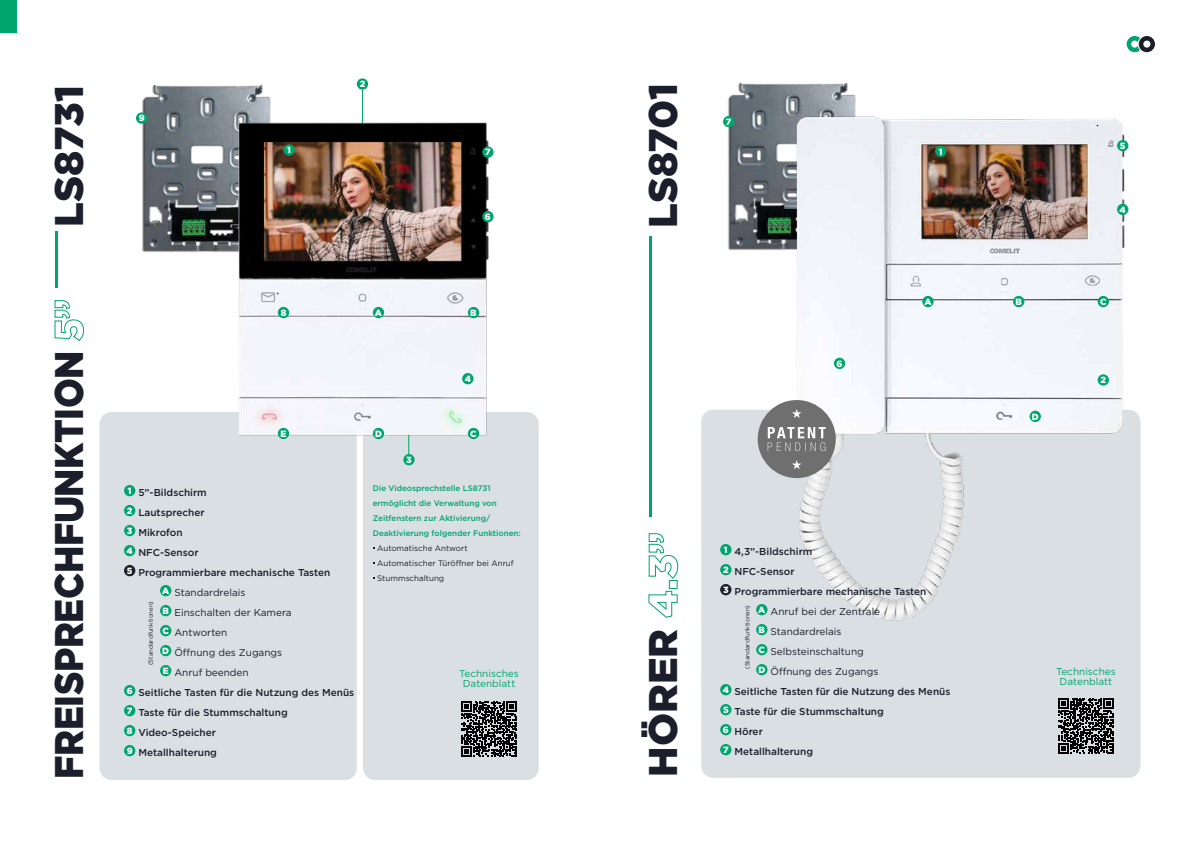
<style>
.page{position:relative;width:1191px;height:842px;background:#fff}
.page>*{position:absolute;margin:0;border:0;box-sizing:border-box;transform-origin:0 0}
.t1{font:900 40px "Gotham";letter-spacing:-.01em;color:#1c1f2b}
.t2{font:900 40px "Gotham";letter-spacing:-.01em;color:#1c1f2b;scale:.9 1}
.t3{font:500 10px "Gotham";color:#1c1f2b}
.t4{font:10px "Gotham";color:#1c1f2b}
.t5{font:10px/10px "Gotham";color:#00a56e;text-align:center}
.t6{font:900 9px "Gotham";color:#fff}
.t7{font:500 8px/15px "Gotham";color:#00a56e}
.t8{font:8px/15px "Gotham";color:#1c1f2b}
.t9{font:6px "Gotham";color:#1c1f2b}
.s1{color:#00a56e}
</style>
<div class="page">
<div style="left:0;top:0;width:16px;height:32px;background:#00a56e"></div>
<div style="left:701px;top:410px;width:439px;height:368px;background:#d9dfe3;border-radius:12px"></div>
<img style="left:702px;top:52px;width:447px;height:601px">
<div style="left:720px;top:544px;width:11px;height:11px;background:#00a56e;border-radius:50%"></div>
<div style="left:720px;top:564px;width:11px;height:11px;background:#00a56e;border-radius:50%"></div>
<div style="left:720px;top:584px;width:11px;height:11px;background:#1c1f2b;border-radius:50%"></div>
<div style="left:756px;top:604px;width:11px;height:11px;background:#00a56e;border-radius:50%"></div>
<div style="left:756px;top:624px;width:11px;height:11px;background:#00a56e;border-radius:50%"></div>
<div style="left:756px;top:644px;width:11px;height:11px;background:#00a56e;border-radius:50%"></div>
<div style="left:756px;top:664px;width:11px;height:11px;background:#00a56e;border-radius:50%"></div>
<div style="left:720px;top:684px;width:11px;height:11px;background:#00a56e;border-radius:50%"></div>
<div style="left:720px;top:704px;width:11px;height:11px;background:#00a56e;border-radius:50%"></div>
<div style="left:720px;top:724px;width:11px;height:11px;background:#00a56e;border-radius:50%"></div>
<div style="left:720px;top:744px;width:11px;height:11px;background:#00a56e;border-radius:50%"></div>
<div style="left:935px;top:146px;width:11px;height:11px;background:#00a56e;border-radius:50%"></div>
<div style="left:834px;top:358px;width:11px;height:11px;background:#00a56e;border-radius:50%"></div>
<div style="left:1097px;top:374px;width:12px;height:12px;background:#00a56e;border-radius:50%"></div>
<div style="left:922px;top:296px;width:11px;height:11px;background:#00a56e;border-radius:50%"></div>
<div style="left:1013px;top:296px;width:11px;height:11px;background:#00a56e;border-radius:50%"></div>
<div style="left:1097px;top:296px;width:12px;height:11px;background:#00a56e;border-radius:50%"></div>
<div style="left:1029px;top:411px;width:12px;height:11px;background:#00a56e;border-radius:50%"></div>
<div style="left:1117px;top:204px;width:11px;height:11px;background:#00a56e;border-radius:50%"></div>
<div style="left:1117px;top:140px;width:11px;height:11px;background:#00a56e;border-radius:50%"></div>
<div style="left:723px;top:116px;width:11px;height:11px;background:#00a56e;border-radius:50%"></div>
<svg style="left:1126px;top:36px;width:29px;height:16px"></svg>
<hr style="left:649px;top:236px;width:3px;height:280px;background:#00a56e">
<div style="left:757px;top:400px;width:78px;height:78px;background:#706f6f;border-radius:50%"></div>
<svg style="left:767px;top:427px;width:58px;height:24px"></svg>
<svg style="left:792px;top:409px;width:9px;height:9px"></svg>
<svg style="left:792px;top:460px;width:9px;height:9px"></svg>
<svg style="left:1058px;top:698px;width:55px;height:55px"></svg>
<div style="left:99px;top:412px;width:258px;height:368px;background:#d9dfe3;border-radius:12px"></div>
<div style="left:363px;top:412px;width:176px;height:368px;background:#d9dfe3;border-radius:12px"></div>
<div style="left:124px;top:485px;width:11px;height:11px;background:#00a56e;border-radius:50%"></div>
<div style="left:124px;top:505px;width:11px;height:11px;background:#00a56e;border-radius:50%"></div>
<div style="left:124px;top:525px;width:11px;height:11px;background:#00a56e;border-radius:50%"></div>
<div style="left:124px;top:545px;width:11px;height:11px;background:#00a56e;border-radius:50%"></div>
<div style="left:124px;top:565px;width:11px;height:11px;background:#1c1f2b;border-radius:50%"></div>
<div style="left:160px;top:585px;width:11px;height:11px;background:#00a56e;border-radius:50%"></div>
<div style="left:160px;top:605px;width:11px;height:11px;background:#00a56e;border-radius:50%"></div>
<div style="left:160px;top:625px;width:11px;height:11px;background:#00a56e;border-radius:50%"></div>
<div style="left:160px;top:645px;width:11px;height:11px;background:#00a56e;border-radius:50%"></div>
<div style="left:160px;top:665px;width:11px;height:11px;background:#00a56e;border-radius:50%"></div>
<div style="left:124px;top:685px;width:11px;height:11px;background:#00a56e;border-radius:50%"></div>
<div style="left:124px;top:705px;width:11px;height:11px;background:#00a56e;border-radius:50%"></div>
<div style="left:124px;top:725px;width:11px;height:11px;background:#00a56e;border-radius:50%"></div>
<div style="left:124px;top:745px;width:11px;height:11px;background:#00a56e;border-radius:50%"></div>
<img style="left:136px;top:86px;width:17px;height:166px">
<img style="left:153px;top:78px;width:386px;height:412px">
<div style="left:283px;top:144px;width:12px;height:12px;background:#00a56e;border-radius:50%"></div>
<div style="left:462px;top:373px;width:11px;height:11px;background:#00a56e;border-radius:50%"></div>
<div style="left:373px;top:307px;width:11px;height:11px;background:#00a56e;border-radius:50%"></div>
<div style="left:468px;top:307px;width:11px;height:11px;background:#00a56e;border-radius:50%"></div>
<div style="left:468px;top:428px;width:11px;height:11px;background:#00a56e;border-radius:50%"></div>
<div style="left:373px;top:428px;width:11px;height:11px;background:#00a56e;border-radius:50%"></div>
<div style="left:278px;top:428px;width:11px;height:11px;background:#00a56e;border-radius:50%"></div>
<div style="left:482px;top:211px;width:11px;height:11px;background:#00a56e;border-radius:50%"></div>
<div style="left:482px;top:146px;width:11px;height:12px;background:#00a56e;border-radius:50%"></div>
<div style="left:278px;top:307px;width:11px;height:11px;background:#00a56e;border-radius:50%"></div>
<div style="left:136px;top:112px;width:11px;height:12px;background:#00a56e;border-radius:50%"></div>
<hr style="left:55px;top:231px;width:3px;height:57px;background:#00a56e">
<svg style="left:461px;top:701px;width:56px;height:55px"></svg>
<h1 class="t1" style="left:46px;top:226px;width:142px;rotate:-90deg">LS8731</h1>
<h1 class="t2" style="left:46px;top:779px;width:535px;rotate:-90deg">FREISPRECHFUNKTION <span class="s1">5”</span></h1>
<p class="t6" style="left:139px;top:113px;width:7px">9</p>
<p class="t6" style="left:287px;top:145px;width:5px">1</p>
<p class="t6" style="left:360px;top:79px;width:7px">2</p>
<p class="t6" style="left:485px;top:147px;width:7px">7</p>
<p class="t6" style="left:485px;top:211px;width:7px">6</p>
<p class="t6" style="left:281px;top:307px;width:7px">8</p>
<p class="t6" style="left:375px;top:307px;width:9px">A</p>
<p class="t6" style="left:470px;top:307px;width:8px">B</p>
<p class="t6" style="left:465px;top:374px;width:8px">4</p>
<p class="t6" style="left:280px;top:428px;width:8px">E</p>
<p class="t6" style="left:375px;top:428px;width:8px">D</p>
<p class="t6" style="left:470px;top:428px;width:8px">C</p>
<p class="t6" style="left:406px;top:455px;width:7px">3</p>
<p class="t3" style="left:128px;top:486px;width:80px"><sup>1</sup> 5”-Bildschirm</p>
<p class="t3" style="left:127px;top:506px;width:79px"><sup>2</sup> Lautsprecher</p>
<p class="t3" style="left:127px;top:526px;width:57px"><sup>3</sup> Mikrofon</p>
<p class="t3" style="left:127px;top:546px;width:73px"><sup>4</sup> NFC-Sensor</p>
<p class="t3" style="left:127px;top:566px;width:205px"><sup>5</sup> Programmierbare mechanische Tasten</p>
<p class="t4" style="left:162px;top:586px;width:85px"><sup>A</sup> Standardrelais</p>
<p class="t4" style="left:162px;top:606px;width:131px"><sup>B</sup> Einschalten der Kamera</p>
<p class="t4" style="left:162px;top:626px;width:66px"><sup>C</sup> Antworten</p>
<p class="t4" style="left:162px;top:646px;width:121px"><sup>D</sup> Öffnung des Zugangs</p>
<p class="t4" style="left:163px;top:666px;width:87px"><sup>E</sup> Anruf beenden</p>
<p class="t3" style="left:127px;top:686px;width:229px"><sup>6</sup> Seitliche Tasten für die Nutzung des Menüs</p>
<p class="t3" style="left:127px;top:706px;width:162px"><sup>7</sup> Taste für die Stummschaltung</p>
<p class="t3" style="left:127px;top:726px;width:91px"><sup>8</sup> Video-Speicher</p>
<p class="t3" style="left:127px;top:746px;width:92px"><sup>9</sup> Metallhalterung</p>
<p class="t9" style="left:147px;top:665px;width:66px;rotate:-90deg">(Standardfunktionen)</p>
<p class="t7" style="left:373px;top:481px;width:149px">Die Videosprechstelle LS8731 ermöglicht die Verwaltung von Zeitfenstern zur Aktivierung/ Deaktivierung folgender Funktionen:</p>
<p class="t8" style="left:377px;top:541px;width:138px">Automatische Antwort<br>Automatischer Türöffner bei Anruf<br>Stummschaltung</p>
<p class="t5" style="left:459px;top:669px;width:61px">Technisches<br>Datenblatt</p>
<h1 class="t1" style="left:640px;top:228px;width:146px;rotate:-90deg">LS8701</h1>
<p class="t6" style="left:726px;top:116px;width:7px">7</p>
<p class="t6" style="left:836px;top:358px;width:7px">6</p>
<p class="t6" style="left:938px;top:146px;width:5px">1</p>
<p class="t6" style="left:1120px;top:141px;width:7px">5</p>
<p class="t6" style="left:1119px;top:204px;width:8px">4</p>
<p class="t6" style="left:924px;top:296px;width:9px">A</p>
<p class="t6" style="left:1015px;top:296px;width:8px">B</p>
<p class="t6" style="left:1100px;top:296px;width:8px">C</p>
<p class="t6" style="left:1031px;top:411px;width:8px">D</p>
<p class="t6" style="left:1100px;top:375px;width:7px">2</p>
<h1 class="t1" style="left:640px;top:777px;width:246px;rotate:-90deg">HÖRER <span class="s1">4.3”</span></h1>
<p class="t3" style="left:724px;top:545px;width:90px"><sup>1</sup> 4,3”-Bildschirm</p>
<p class="t3" style="left:723px;top:565px;width:73px"><sup>2</sup> NFC-Sensor</p>
<p class="t3" style="left:723px;top:585px;width:205px"><sup>3</sup> Programmierbare mechanische Tasten</p>
<p class="t4" style="left:758px;top:605px;width:123px"><sup>A</sup> Anruf bei der Zentrale</p>
<p class="t4" style="left:758px;top:625px;width:84px"><sup>B</sup> Standardrelais</p>
<p class="t4" style="left:758px;top:645px;width:107px"><sup>C</sup> Selbsteinschaltung</p>
<p class="t4" style="left:758px;top:665px;width:121px"><sup>D</sup> Öffnung des Zugangs</p>
<p class="t3" style="left:722px;top:685px;width:229px"><sup>4</sup> Seitliche Tasten für die Nutzung des Menüs</p>
<p class="t3" style="left:723px;top:705px;width:162px"><sup>5</sup> Taste für die Stummschaltung</p>
<p class="t3" style="left:723px;top:725px;width:41px"><sup>6</sup> Hörer</p>
<p class="t3" style="left:723px;top:745px;width:91px"><sup>7</sup> Metallhalterung</p>
<p class="t9" style="left:743px;top:669px;width:66px;rotate:-90deg">(Standardfunktionen)</p>
<p class="t5" style="left:1056px;top:666px;width:61px">Technisches<br>Datenblatt</p>
</div>
